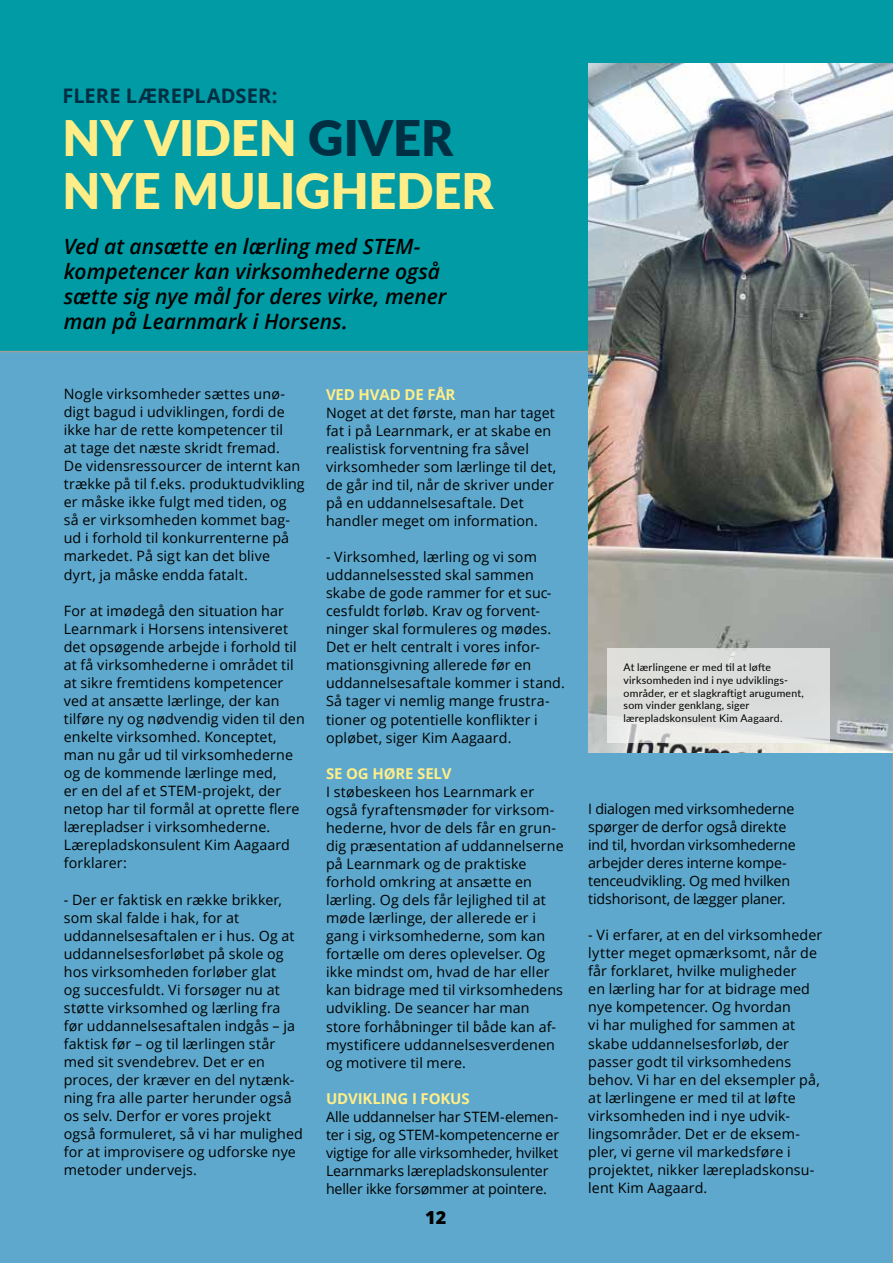
<style>
.page{position:relative;width:893px;height:1263px;background:#fff}
.page>*{position:absolute;margin:0;border:0;box-sizing:border-box;transform-origin:0 0}
.t1{font:900 48.9px/52.8px "Lato";letter-spacing:-.005em;color:#fe8}
.t2{font:italic 600 21px/25.3px "Open Sans";letter-spacing:-.005em;color:#000}
.t3{font:700 20.1px "Open Sans";letter-spacing:.005em;color:#002e43}
.t4{font:800 18px "Open Sans";color:#000}
.t5{font:700 15px "Open Sans";letter-spacing:-.01em;color:#fe8}
.t6{font:14.25px/18px "Open Sans";letter-spacing:.01em;color:#000}
.t7{font:14.25px/18px "Open Sans";letter-spacing:-.01em;color:#000}
.t8{font:10.5px/12.6px "Lato";letter-spacing:.02em;color:#000}
.s1{color:#002e43}
</style>
<div class="page">
<div style="left:0;top:0;width:893px;height:355px;background:#009ba4"></div>
<div style="left:0;top:351px;width:893px;height:912px;background:#5da8cc"></div>
<img style="left:588px;top:64px;width:305px;height:689px">
<svg style="left:607px;top:648px;width:222px;height:94px;background:#dddedd"></svg>
<h3 class="t3" style="left:63px;top:82px;width:216px">FLERE LÆREPLADSER:</h3>
<h1 class="t1" style="left:63px;top:110px;width:433px">NY VIDEN <span class="s1">GIVER<br></span>NYE MULIGHEDER</h1>
<h2 class="t2" style="left:64px;top:233px;width:384px">Ved at ansætte en lærling med STEM&shy;kompetencer kan virksomhederne også sætte sig nye mål for deres virke, mener man på Learnmark i Horsens.</h2>
<p class="t6" style="left:64px;top:384px;width:242px">Nogle virksomheder sættes unø&shy;digt bagud i udviklingen, fordi de ikke har de rette kompetencer til<br>at tage det næste skridt fremad.<br>De vidensressourcer de internt kan trække på til f.eks. produktudvikling er måske ikke fulgt med tiden, og så er virksomheden kommet bag&shy;ud i forhold til konkurrenterne på markedet. På sigt kan det blive dyrt, ja måske endda fatalt.</p>
<p class="t6" style="left:64px;top:601px;width:242px">For at imødegå den situation har<br>Learnmark i Horsens intensiveret det opsøgende arbejde i forhold til at få virksomhederne i området til at sikre fremtidens kompetencer ved at ansætte lærlinge, der kan tilføre ny og nødvendig viden til den enkelte virksomhed. Konceptet, man nu går ud til virksomhederne og de kommende lærlinge med,<br>er en del af et STEM-projekt, der netop har til formål at oprette flere lærepladser i virksomhederne.<br>Lærepladskonsulent Kim Aagaard forklarer:</p>
<p class="t6" style="left:64px;top:890px;width:241px">- Der er faktisk en række brikker, som skal falde i hak, for at uddannelsesaftalen er i hus. Og at uddannelsesforløbet på skole og hos virksomheden forløber glat<br>og succesfuldt. Vi forsøger nu at støtte virksomhed og lærling fra før uddannelsesaftalen indgås – ja faktisk før – og til lærlingen står med sit svendebrev. Det er en proces, der kræver en del nytænk&shy;ning fra alle parter herunder også os selv. Derfor er vores projekt også formuleret, så vi har mulighed for at improvisere og udforske nye metoder undervejs.</p>
<p class="t5" style="left:326px;top:383px;width:131px">VED HVAD DE FÅR</p>
<p class="t6" style="left:326px;top:403px;width:232px">Noget at det første, man har taget fat i på Learnmark, er at skabe en realistisk forventning fra såvel virksomheder som lærlinge til det, de går ind til, når de skriver under på en uddannelsesaftale. Det handler meget om information.</p>
<p class="t6" style="left:326px;top:547px;width:240px">- Virksomhed, lærling og vi som uddannelsessted skal sammen skabe de gode rammer for et suc&shy;cesfuldt forløb. Krav og forvent&shy;ninger skal formuleres og mødes.<br>Det er helt centralt i vores infor&shy;mationsgivning allerede før en uddannelsesaftale kommer i stand.<br>Så tager vi nemlig mange frustra&shy;tioner og potentielle konflikter i opløbet, siger Kim Aagaard.</p>
<p class="t5" style="left:326px;top:763px;width:127px">SE OG HØRE SELV</p>
<p class="t6" style="left:326px;top:782px;width:239px">I støbeskeen hos Learnmark er også fyraftensmøder for virksom&shy;hederne, hvor de dels får en grun&shy;dig præsentation af uddannelserne på Learnmark og de praktiske forhold omkring at ansætte en lærling. Og dels får lejlighed til at møde lærlinge, der allerede er i gang i virksomhederne, som kan fortælle om deres oplevelser. Og ikke mindst om, hvad de har eller kan bidrage med til virksomhedens udvikling. De seancer har man store forhåbninger til både kan af&shy;mystificere uddannelsesverdenen og motivere til mere.</p>
<p class="t5" style="left:326px;top:1088px;width:145px">UDVIKLING I FOKUS</p>
<p class="t7" style="left:326px;top:1107px;width:235px">Alle uddannelser har STEM-elemen&shy;ter i sig, og STEM-kompetencerne er vigtige for alle virksomheder, hvilket Learnmarks lærepladskonsulenter heller ikke forsømmer at pointere.</p>
<p class="t4" style="left:425px;top:1203px;width:23px">12</p>
<p class="t8" style="left:624px;top:661px;width:182px">At lærlingene er med til at løfte virksomheden ind i nye udviklings&shy;områder, er et slagkraftigt arugument, som vinder genklang, siger lærepladskonsulent Kim Aagaard.</p>
<p class="t7" style="left:588px;top:799px;width:209px">I dialogen med virksomhederne spørger de derfor også direkte ind til, hvordan virksomhederne arbejder deres interne kompe&shy;tenceudvikling. Og med hvilken tidshorisont, de lægger planer.</p>
<p class="t6" style="left:588px;top:926px;width:236px">- Vi erfarer, at en del virksomheder lytter meget opmærksomt, når de får forklaret, hvilke muligheder<br>en lærling har for at bidrage med nye kompetencer. Og hvordan<br>vi har mulighed for sammen at skabe uddannelsesforløb, der passer godt til virksomhedens behov. Vi har en del eksempler på, at lærlingene er med til at løfte virksomheden ind i nye udvik&shy;lingsområder. Det er de eksem&shy;pler, vi gerne vil markedsføre i projektet, nikker lærepladskonsu&shy;lent Kim Aagaard.</p>
</div>
